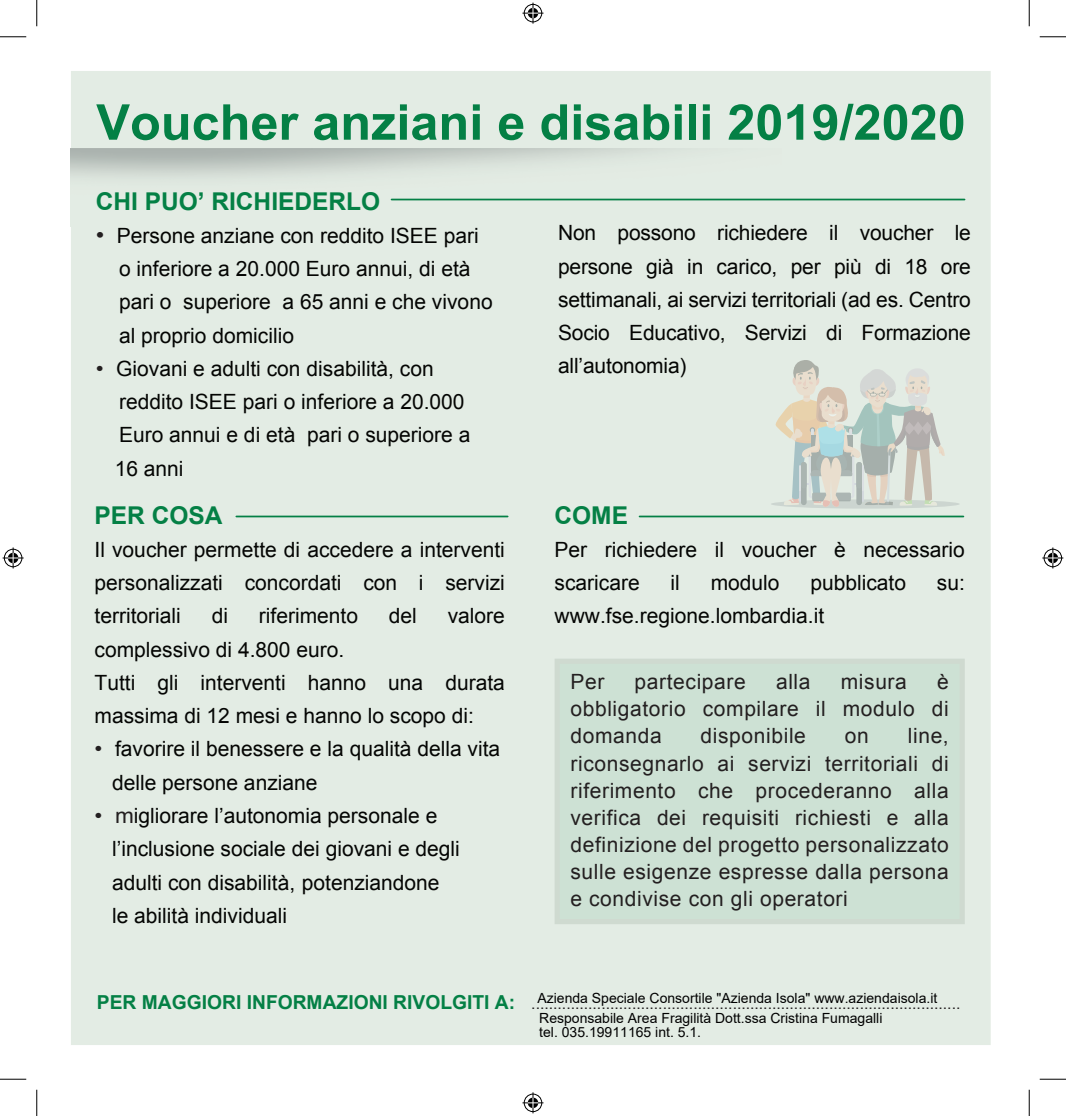
<style>
.page{position:relative;width:1066px;height:1116px;background:#fff}
.page>*{position:absolute;margin:0;border:0;box-sizing:border-box;transform-origin:0 0}
.t1{font:700 49.35px "Arial";color:#048045}
.t2{font:700 24.5px "Arial";color:#048045}
.t3{font:21px/33.2px "Arial";color:#040503}
.t4{font:21px/27.1px "Arial";letter-spacing:.03em;color:#231f20;text-align:justify}
.t5{font:15.75px "Arial";color:#231f20}
.t6{font:14px/19.6px "Arial";color:#010101}
.s1{font-size:22.75px;color:#231f20}
.s2{color:#231f20}
.s3{font-weight:700;font-size:19.25px;color:#048045}
</style>
<div class="page">
<div style="left:70px;top:71px;width:921px;height:974px;background:#e3ece4"></div>
<img style="left:70px;top:148px;width:711px;height:78px">
<svg style="left:0;top:36px;width:26px;height:1px"></svg>
<svg style="left:1039px;top:36px;width:27px;height:1px"></svg>
<svg style="left:0;top:1078px;width:26px;height:1px"></svg>
<svg style="left:1039px;top:1078px;width:27px;height:1px"></svg>
<svg style="left:36px;top:0;width:1px;height:26px"></svg>
<svg style="left:36px;top:1089px;width:1px;height:26px"></svg>
<svg style="left:1029px;top:0;width:1px;height:26px"></svg>
<svg style="left:1029px;top:1089px;width:1px;height:26px"></svg>
<svg style="left:522px;top:3px;width:21px;height:21px"></svg>
<svg style="left:522px;top:1092px;width:21px;height:21px"></svg>
<svg style="left:3px;top:547px;width:21px;height:21px"></svg>
<svg style="left:1042px;top:547px;width:21px;height:21px"></svg>
<svg style="left:771px;top:499px;width:188px;height:9px"></svg>
<svg style="left:774px;top:360px;width:170px;height:148px;background:#d1d6cd"></svg>
<div style="left:554px;top:658px;width:410px;height:266px;background:#cde1d4"></div>
<hr style="left:391px;top:199px;width:573px;height:1px;background:#048045">
<hr style="left:236px;top:515px;width:271px;height:2px;background:#048045">
<hr style="left:639px;top:515px;width:324px;height:2px;background:#048045">
<div style="left:161px;top:782px;width:258px;height:257px;background:#e3ece4"></div>
<p class="t1" style="left:96px;top:89px;width:871px">Voucher anziani e disabili 2019/2020</p>
<p class="t2" style="left:96px;top:184px;width:286px">CHI PUO’ RICHIEDERLO</p>
<p class="t3" style="left:119px;top:219px;width:375px;text-indent:-23px"><span class="s1">•</span> Persone anziane con reddito ISEE pari o inferiore a 20.000 Euro annui, di età pari o superiore a 65 anni e che vivono al proprio domicilio</p>
<p class="t3" style="left:115px;top:352px;width:357px;text-indent:-19px"><span class="s2">•</span> Giovani e adulti con disabilità, con reddito ISEE pari o inferiore a 20.000<br>Euro annui e di età pari o superiore a<br>16 anni</p>
<p class="t2" style="left:94px;top:498px;width:129px">PER COSA</p>
<p class="t3" style="left:94px;top:533px;width:412px;text-align:justify">Il voucher permette di accedere a interventi personalizzati concordati con i servizi territoriali</p>
<p class="t3" style="left:212px;top:599px;width:18px">di</p>
<p class="t3" style="left:259px;top:599px;width:101px">riferimento</p>
<p class="t3" style="left:389px;top:599px;width:30px">del</p>
<p class="t3" style="left:448px;top:599px;width:59px">valore</p>
<p class="t3" style="left:94px;top:632px;width:412px">complessivo di 4.800 euro.<br>Tutti gli interventi hanno una durata massima di 12 mesi e hanno lo scopo di:</p>
<p class="t3" style="left:112px;top:732px;width:390px;text-indent:-18px"><span class="s2">•</span> favorire il benessere e la qualità della vita delle persone anziane</p>
<p class="t3" style="left:112px;top:799px;width:349px;text-indent:-18px"><span class="s2">• m</span>igliorare l’autonomia personale e l’inclusione sociale dei giovani e degli adulti con disabilità, potenziandone le abilità individuali</p>
<p class="t3" style="left:558px;top:216px;width:414px;text-align:justify">Non possono richiedere il voucher le persone già in carico, per più di 18 ore settimanali, ai servizi territoriali (ad es. Centro Socio Educativo, Servizi di Formazione all’autonomia)</p>
<p class="t2" style="left:554px;top:498px;width:75px">COME</p>
<p class="t3" style="left:554px;top:533px;width:412px">Per richiedere il voucher è necessario scaricare</p>
<p class="t3" style="left:670px;top:566px;width:11px">il</p>
<p class="t3" style="left:710px;top:566px;width:70px">modulo</p>
<p class="t3" style="left:810px;top:566px;width:97px">pubblicato</p>
<p class="t3" style="left:937px;top:566px;width:30px">su:</p>
<p class="t3" style="left:554px;top:599px;width:271px">www.fse.regione.lombardia.it</p>
<p class="t4" style="left:570px;top:668px;width:380px;text-indent:367px">è obbligatorio compilare il modulo di domanda</p>
<p class="t4" style="left:570px;top:668px;width:35px">Per</p>
<p class="t4" style="left:634px;top:668px;width:113px">partecipare</p>
<p class="t4" style="left:776px;top:668px;width:36px">alla</p>
<p class="t4" style="left:841px;top:668px;width:68px">misura</p>
<p class="t4" style="left:570px;top:722px;width:380px;text-indent:337px">line, riconsegnarlo ai servizi territoriali di riferimento che procederanno alla verifica dei requisiti richiesti e alla definizione del progetto personalizzato sulle esigenze espresse dalla persona e condivise con gli operatori</p>
<p class="t4" style="left:700px;top:722px;width:107px">disponibile</p>
<p class="t4" style="left:845px;top:722px;width:25px">on</p>
<p class="t6" style="left:537px;top:988px;width:401px">Azienda Speciale Consortile "Azienda Isola" www.aziendaisola.it<br>Responsabile Area Fragilità Dott.ssa Cristina Fumagalli</p>
<p class="t6" style="left:539px;top:1021px;width:163px">tel. 035.19911165 int. 5.1.</p>
<p class="t5" style="left:97px;top:993px;width:865px"><span class="s3">PER MAGGIORI INFORMAZIONI RIVOLGITI A:</span> ..................................................................................................</p>
</div>
